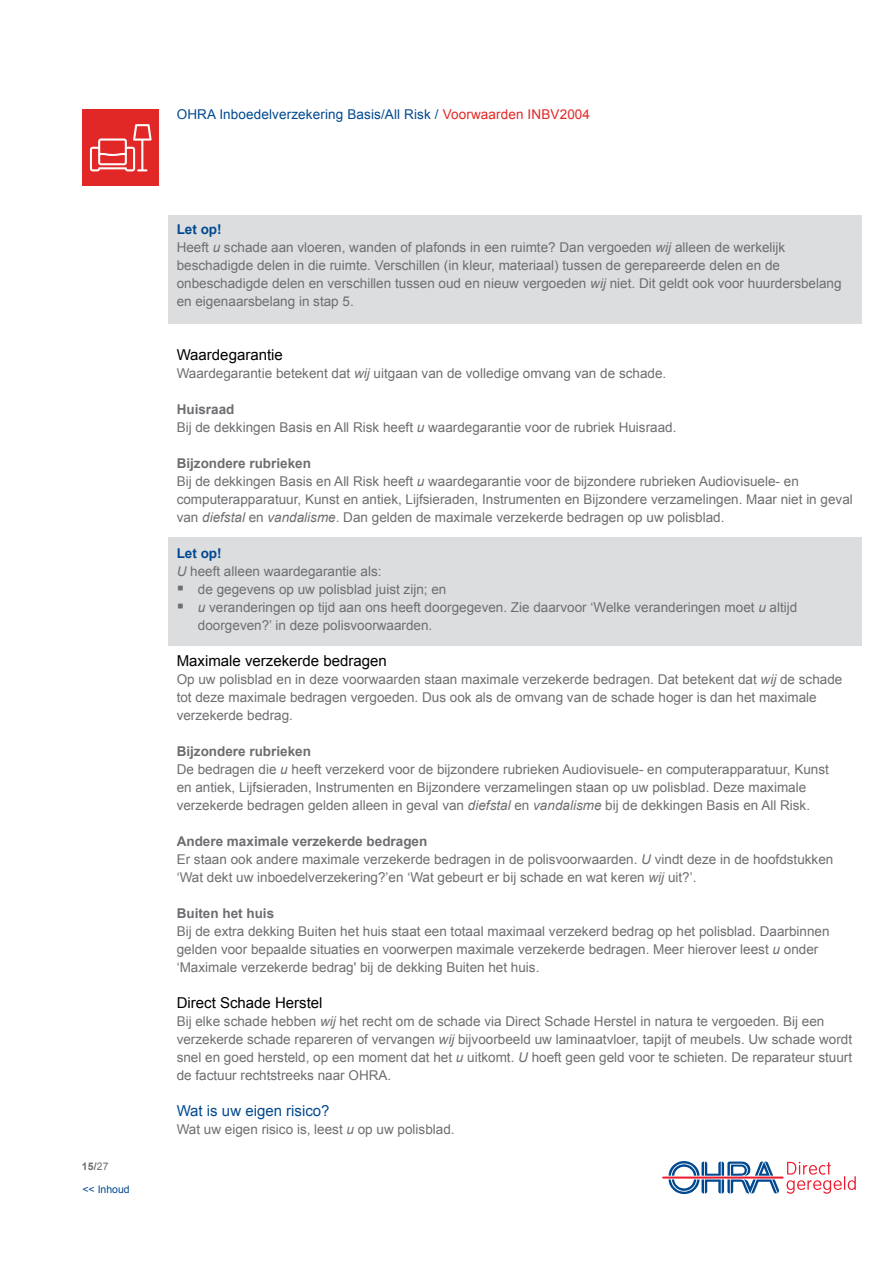
<style>
.page{position:relative;width:893px;height:1263px;background:#fff}
.page>*{position:absolute;margin:0;border:0;box-sizing:border-box;transform-origin:0 0}
.t1{font:15px "Arial";color:#000}
.t2{font:15px "Arial";color:#004990}
.t3{font:13.5px/18px "Arial";color:#6d6e71}
.t4{font:13.5px "Arial";letter-spacing:.01em;color:#004990}
.t5{font:700 13.5px "Arial";color:#6d6e71}
.t6{font:10.5px/22.5px "Arial";color:#004990}
.s1{font-weight:700;color:#6d6e71}
.s2{color:#6d6e71}
.s3{color:#e12827}
.s4{font-weight:700;color:#004990}
.s5{font-style:italic}
.s6{font-weight:700}
.s7{font-size:21px}
</style>
<div class="page">
<div style="left:82px;top:110px;width:77px;height:76px;background:#e12827"></div>
<svg style="left:90px;top:124px;width:62px;height:47px"></svg>
<div style="left:168px;top:216px;width:694px;height:108px;background:#dcddde"></div>
<div style="left:168px;top:537px;width:694px;height:108px;background:#dcddde"></div>
<hr style="left:662px;top:1176px;width:121px;height:2px;background:#ed1b2f">
<svg style="left:669px;top:1161px;width:110px;height:33px"></svg>
<svg style="left:787px;top:1162px;width:69px;height:32px"></svg>
<p class="t6" style="left:82px;top:1155px;width:49px"><span class="s1">15/</span><span class="s2">27<br></span>&lt;&lt; Inhoud</p>
<p class="t4" style="left:177px;top:106px;width:415px">OHRA Inboedelverzekering Basis/All Risk / <span class="s3">Voorwaarden INBV2004</span></p>
<p class="t3" style="left:177px;top:220px;width:666px"><span class="s4">Let op!<br></span>Heeft <span class="s5">u</span> schade aan vloeren, wanden of plafonds in een ruimte? Dan vergoeden <span class="s5">wij</span> alleen de werkelijk beschadigde delen in die ruimte. Verschillen (in kleur, materiaal) tussen de gerepareerde delen en de onbeschadigde delen en verschillen tussen oud en nieuw vergoeden <span class="s5">wij</span> niet. Dit geldt ook voor huurdersbelang en eigenaarsbelang in stap 5.</p>
<p class="t1" style="left:177px;top:345px;width:108px">Waardegarantie</p>
<p class="t3" style="left:177px;top:364px;width:491px">Waardegarantie betekent dat <span class="s5">wij</span> uitgaan van de volledige omvang van de schade.</p>
<p class="t3" style="left:177px;top:400px;width:501px"><span class="s6">Huisraad<br></span>Bij de dekkingen Basis en All Risk heeft <span class="s5">u</span> waardegarantie voor de rubriek Huisraad.</p>
<p class="t3" style="left:177px;top:454px;width:678px"><span class="s6">Bijzondere rubrieken<br></span>Bij de dekkingen Basis en All Risk heeft <span class="s5">u</span> waardegarantie voor de bijzondere rubrieken Audiovisuele- en computerapparatuur, Kunst en antiek, Lijfsieraden, Instrumenten en Bijzondere verzamelingen. Maar niet in geval van <span class="s5">diefstal</span> en <span class="s5">vandalisme</span>. Dan gelden de maximale verzekerde bedragen op uw polisblad.</p>
<p class="t3" style="left:177px;top:544px;width:206px"><span class="s4">Let op!<br></span><span class="s5">U</span> heeft alleen waardegarantie als:</p>
<p class="t3" style="left:177px;top:580px;width:271px"><span class="s7">▪</span> de gegevens op uw polisblad juist zijn; en</p>
<p class="t3" style="left:198px;top:598px;width:601px;text-indent:-21px"><span class="s7">▪</span> <span class="s5">u</span> veranderingen op tijd aan ons heeft doorgegeven. Zie daarvoor ‘Welke veranderingen moet <span class="s5">u</span> altijd doorgeven?’ in deze polisvoorwaarden.</p>
<p class="t1" style="left:177px;top:651px;width:212px">Maximale verzekerde bedragen</p>
<p class="t3" style="left:177px;top:670px;width:667px">Op uw polisblad en in deze voorwaarden staan maximale verzekerde bedragen. Dat betekent dat <span class="s5">wij</span> de schade tot deze maximale bedragen vergoeden. Dus ook als de omvang van de schade hoger is dan het maximale verzekerde bedrag.</p>
<p class="t3" style="left:177px;top:742px;width:654px"><span class="s6">Bijzondere rubrieken<br></span>De bedragen die <span class="s5">u</span> heeft verzekerd voor de bijzondere rubrieken Audiovisuele- en computerapparatuur, Kunst en antiek, Lijfsieraden, Instrumenten en Bijzondere verzamelingen staan op uw polisblad. Deze maximale verzekerde bedragen gelden alleen in geval van <span class="s5">diefstal</span> en <span class="s5">vandalisme</span> bij de dekkingen Basis en All Risk.</p>
<p class="t3" style="left:177px;top:832px;width:658px"><span class="s6">Andere maximale verzekerde bedragen<br></span>Er staan ook andere maximale verzekerde bedragen in de polisvoorwaarden. <span class="s5">U</span> vindt deze in de hoofdstukken ‘Wat dekt uw inboedelverzekering?’en ‘Wat gebeurt er bij schade en wat keren <span class="s5">wij</span> uit?’.</p>
<p class="t5" style="left:177px;top:904px;width:99px">Buiten het huis</p>
<p class="t3" style="left:177px;top:922px;width:654px">Bij de extra dekking Buiten het huis staat een totaal maximaal verzekerd bedrag op het polisblad. Daarbinnen gelden voor bepaalde situaties en voorwerpen maximale verzekerde bedragen. Meer hierover leest <span class="s5">u</span> onder ‘Maximale verzekerde bedrag' bij de dekking Buiten het huis.</p>
<p class="t1" style="left:177px;top:993px;width:147px">Direct Schade Herstel</p>
<p class="t3" style="left:177px;top:1012px;width:677px">Bij elke schade hebben <span class="s5">wij</span> het recht om de schade via Direct Schade Herstel in natura te vergoeden. Bij een verzekerde schade repareren of vervangen <span class="s5">wij</span> bijvoorbeeld uw laminaatvloer, tapijt of meubels. Uw schade wordt snel en goed hersteld, op een moment dat het <span class="s5">u</span> uitkomt. <span class="s5">U</span> hoeft geen geld voor te schieten. De reparateur stuurt de factuur rechtstreeks naar OHRA.</p>
<p class="t2" style="left:177px;top:1101px;width:154px">Wat is uw eigen risico?</p>
<p class="t3" style="left:177px;top:1120px;width:279px">Wat uw eigen risico is, leest <span class="s5">u</span> op uw polisblad.</p>
</div>
